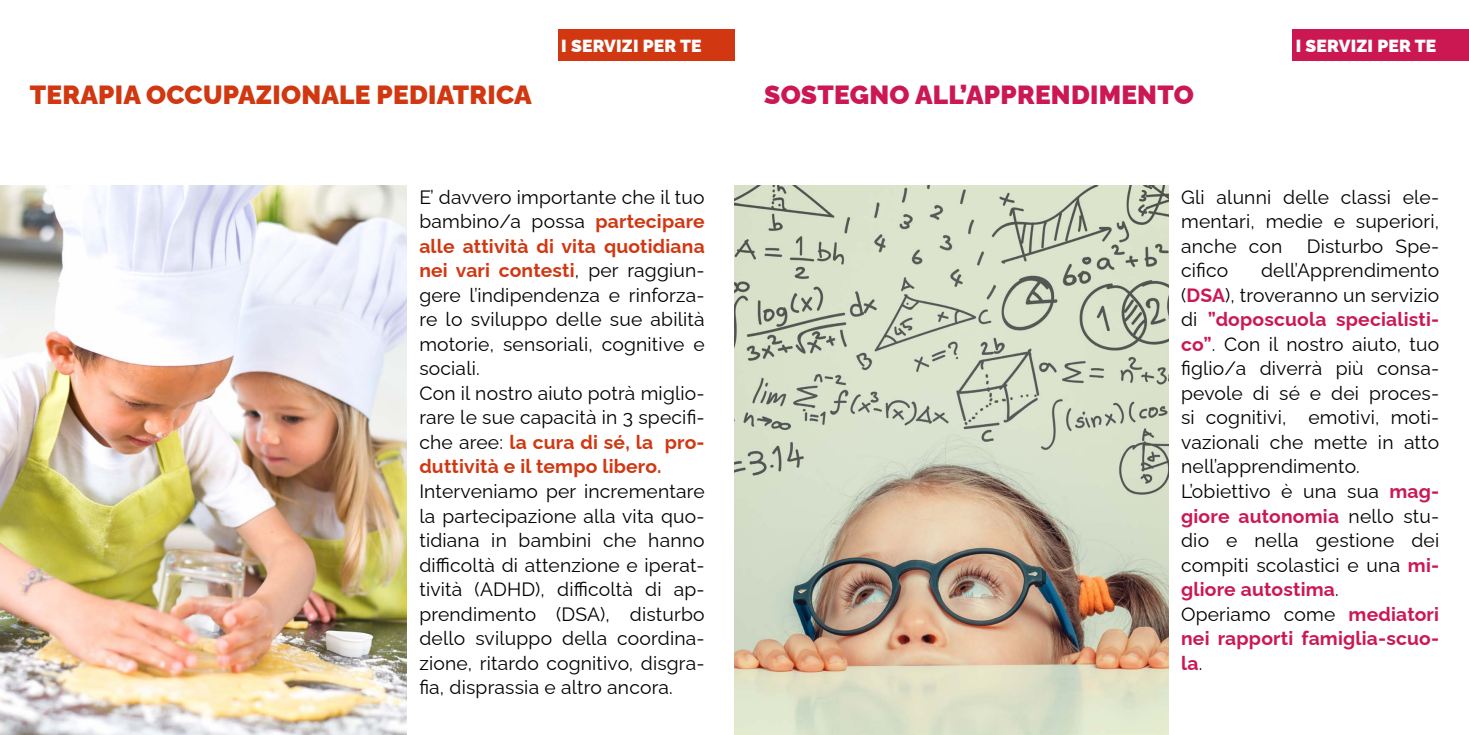
<style>
.page{position:relative;width:1469px;height:735px;background:#fff}
.page>*{position:absolute;margin:0;border:0;box-sizing:border-box;transform-origin:0 0}
.t1{font:900 26.25px "Raleway";letter-spacing:.01em;color:#d13711}
.t2{font:900 26.25px "Raleway";letter-spacing:.01em;color:#cb1853}
.t3{font:19.25px/24.5px "Raleway";letter-spacing:.01em;color:#000}
.t4{font:900 17.5px "Raleway";letter-spacing:.01em;color:#fff}
.s1{font-weight:700;color:#d13711}
.s2{font-weight:700;color:#cb1853}
</style>
<div class="page">
<div style="left:558px;top:30px;width:176px;height:31px;background:#d13711"></div>
<div style="left:1292px;top:30px;width:176px;height:31px;background:#cb1853"></div>
<img style="left:0;top:185px;width:407px;height:549px">
<img style="left:734px;top:185px;width:434px;height:549px">
<p class="t4" style="left:561px;top:32px;width:142px">I SERVIZI PER TE</p>
<p class="t4" style="left:1295px;top:32px;width:142px">I SERVIZI PER TE</p>
<h1 class="t1" style="left:30px;top:74px;width:503px">TERAPIA OCCUPAZIONALE PEDIATRICA</h1>
<h1 class="t2" style="left:764px;top:74px;width:431px">SOSTEGNO ALL’APPRENDIMENTO</h1>
<p class="t3" style="left:419px;top:182px;width:287px">E’ davvero importante che il tuo bambino/a possa <span class="s1">partecipare alle attività di vita quotidiana nei vari contesti</span>, per raggiun&shy;gere l’indipendenza e rinforza&shy;re lo sviluppo delle sue abilità motorie, sensoriali, cognitive e sociali.<br>Con il nostro aiuto potrà miglio&shy;rare le sue capacità in 3 specifi&shy;che aree: <span class="s1">la cura di sé, la pro&shy;duttività e il tempo libero.</span></p>
<p class="t3" style="left:419px;top:476px;width:287px;text-align:justify">Interveniamo per incrementare la partecipazione alla vita quo&shy;tidiana in bambini che hanno difficoltà di attenzione e iperat&shy;tività (ADHD), difficoltà di ap&shy;prendimento (DSA), disturbo dello sviluppo della coordina&shy;zione, ritardo cognitivo, disgra&shy;fia, disprassia e altro ancora.</p>
<p class="t3" style="left:1181px;top:182px;width:259px;text-align:justify">Gli alunni delle classi ele&shy;mentari, medie e superiori, anche con</p>
<p class="t3" style="left:1306px;top:231px;width:134px">Disturbo Spe-</p>
<p class="t3" style="left:1181px;top:256px;width:49px">cifico</p>
<p class="t3" style="left:1181px;top:256px;width:259px;text-indent:80px">dell’Apprendimento (<span class="s2">DSA</span>), troveranno un servizio di <span class="s2">”doposcuola specialisti&shy;co”</span>. Con il nostro aiuto, tuo figlio/a diverrà più consa&shy;pevole di sé e dei proces&shy;si cognitivi, emotivi, moti&shy;vazionali che mette in atto nell’apprendimento.<br>L’obiettivo è una sua <span class="s2">mag&shy;giore autonomia</span> nello stu&shy;dio e nella gestione dei compiti scolastici e una <span class="s2">mi&shy;gliore autostima</span>.<br>Operiamo come <span class="s2">mediatori nei rapporti famiglia-scuo&shy;la</span>.</p>
</div>
